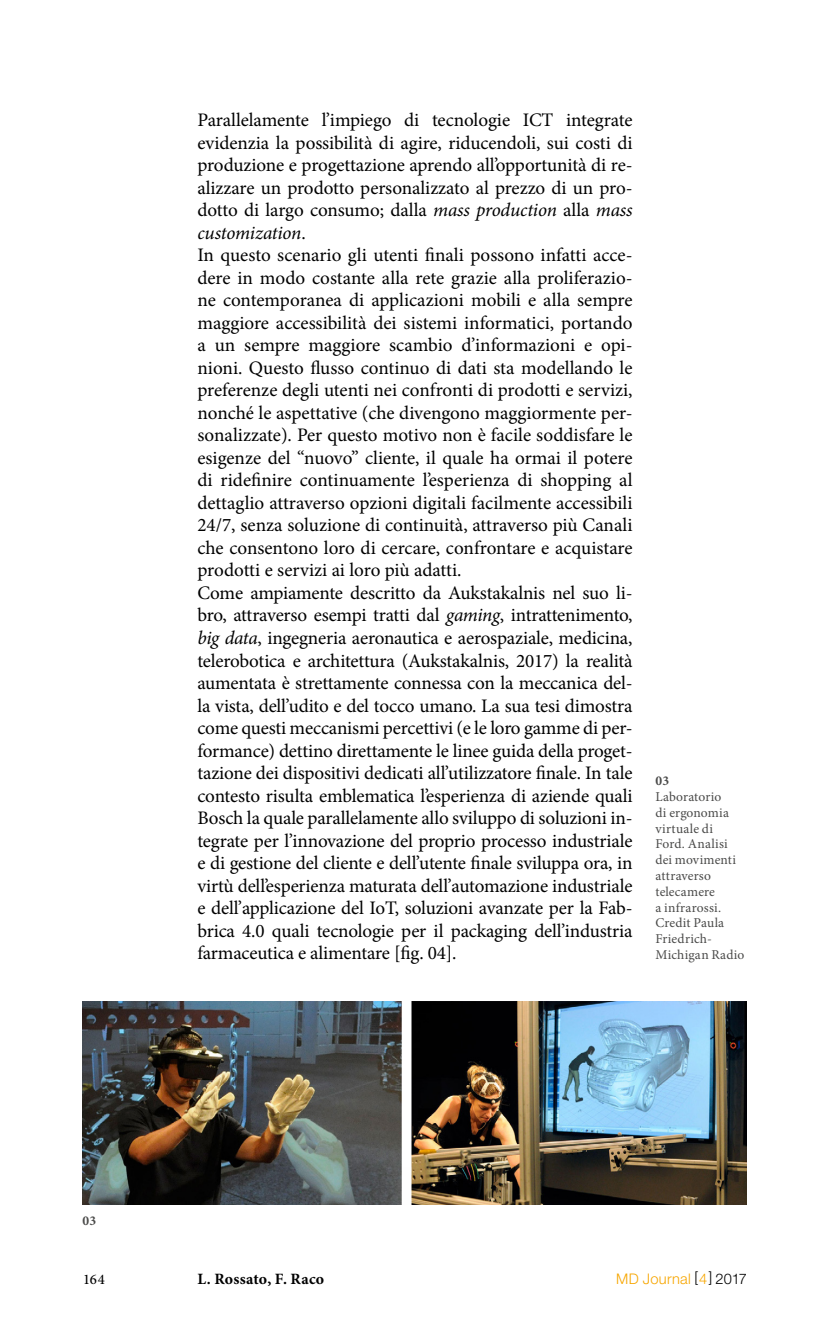
<style>
.page{position:relative;width:830px;height:1340px;background:#fff}
.page>*{position:absolute;margin:0;border:0;box-sizing:border-box;transform-origin:0 0}
.t1{font:19.12px/22.5px "Minion Pro";letter-spacing:-.01em;color:#000}
.t2{font:700 15.75px "Minion Pro";letter-spacing:.015em;color:#000}
.t3{font:300 14.62px "Helvetica Neue";letter-spacing:.02em;color:#f7a600}
.t4{font:500 14.62px "Minion Pro";color:#000}
.t5{font:13.5px/15.8px "Minion Pro";letter-spacing:.01em;color:#4a4a49}
.t6{font:700 13.5px "Minion Pro";color:#4a4a49}
.s1{font-style:italic}
.s2{color:#000}
</style>
<div class="page">
<img style="left:83px;top:1001px;width:663px;height:203px">
<p class="t6" style="left:82px;top:1211px;width:15px">03</p>
<p class="t1" style="left:197px;top:109px;width:436px">Parallelamente l’impiego di tecnologie ICT integrate evidenzia la possibilità di agire, riducendoli, sui costi di produzione e progettazione aprendo all’opportunità di re&shy;alizzare un prodotto personalizzato al prezzo di un pro&shy;dotto di largo consumo; dalla <span class="s1">mass production</span> alla <span class="s1">mass customization</span>.<br>In questo scenario gli utenti finali possono infatti acce&shy;dere in modo costante alla rete grazie alla proliferazio&shy;ne contemporanea di applicazioni mobili e alla sempre maggiore accessibilità dei sistemi informatici, portando a un sempre maggiore scambio d’informazioni e opi&shy;nioni. Questo flusso continuo di dati sta modellando le preferenze degli utenti nei confronti di prodotti e servizi, nonché le aspettative (che divengono maggiormente per&shy;sonalizzate). Per questo motivo non è facile soddisfare le esigenze del “nuovo” cliente, il quale ha ormai il potere di ridefinire continuamente l’esperienza di shopping al dettaglio attraverso opzioni digitali facilmente accessibili 24/7, senza soluzione di continuità, attraverso più Canali che consentono loro di cercare, confrontare e acquistare prodotti e servizi ai loro più adatti.<br>Come ampiamente descritto da Aukstakalnis nel suo li&shy;bro, attraverso esempi tratti dal <span class="s1">gaming</span>, intrattenimento, <span class="s1">big data</span>, ingegneria aeronautica e aerospaziale, medicina, telerobotica e architettura (Aukstakalnis, 2017) la realità aumentata è strettamente connessa con la meccanica del&shy;la vista, dell’udito e del tocco umano. La sua tesi dimostra come questi meccanismi percettivi (e le loro gamme di per&shy;formance) dettino direttamente le linee guida della proget&shy;tazione dei dispositivi dedicati all’utilizzatore finale. In tale contesto risulta emblematica l’esperienza di aziende quali Bosch la quale parallelamente allo sviluppo di soluzioni in&shy;tegrate per l’innovazione del proprio processo industriale e di gestione del cliente e dell’utente finale sviluppa ora, in virtù dell’esperienza maturata dell’automazione industriale e dell’applicazione del IoT, soluzioni avanzate per la Fab&shy;brica 4.0 quali tecnologie per il packaging dell’industria farmaceutica e alimentare [fig. 04].</p>
<p class="t6" style="left:655px;top:771px;width:15px">03</p>
<p class="t5" style="left:655px;top:789px;width:90px">Laboratorio<br>di ergonomia virtuale di<br>Ford. Analisi dei movimenti attraverso telecamere<br>a infrarossi.<br>Credit Paula<br>Friedrich-<br>Michigan Radio</p>
<p class="t4" style="left:83px;top:1268px;width:23px">164</p>
<p class="t2" style="left:197px;top:1267px;width:128px">L. Rossato, F. Raco</p>
<p class="t3" style="left:616px;top:1269px;width:132px">MD Journal <span class="s2">[</span> 4<span class="s2">] 2017</span></p>
</div>
